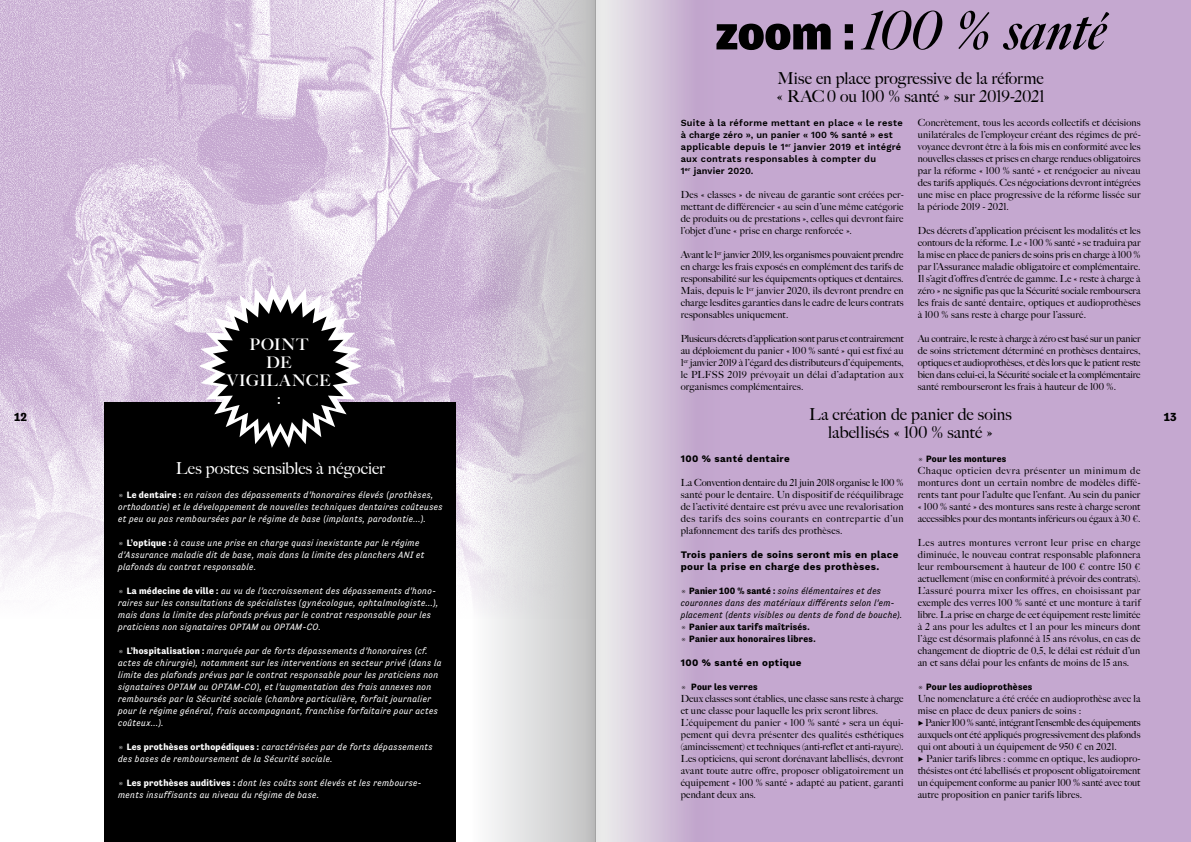
<style>
.page{position:relative;width:1191px;height:842px;background:#fff}
.page>*{position:absolute;margin:0;border:0;box-sizing:border-box;transform-origin:0 0}
.t1{font:italic 700 53.5px "Big Caslon FB";color:#000}
.t2{font:16.5px/18px "Big Caslon FB";letter-spacing:.005em;color:#000;text-align:center}
.t3{font:16.5px "Big Caslon FB";letter-spacing:.005em;color:#fff}
.t4{font:700 16px/18px "Big Caslon FB";letter-spacing:.045em;color:#fff;text-align:center}
.t5{font:700 12px "Tenso";color:#000}
.t6{font:9.8px/12px "Big Caslon FB";letter-spacing:.015em;color:#000;text-align:justify}
.t7{font:700 9.8px/12px "Work Sans";letter-spacing:.035em;color:#000}
.t8{font:italic 9.4px/12px "Tenso";letter-spacing:.035em;color:#fff}
.t9{font:italic 9.4px/12px "Tenso";letter-spacing:.025em;color:#000}
.t10{font:700 9.4px "Tenso";letter-spacing:.03em;color:#000}
.t11{font:600 9.2px/12px "Work Sans";letter-spacing:.03em;color:#000}
.s1{font-family:"Tenso";font-weight:900;font-style:normal;font-size:50.4px}
.s2{font-family:"Source Code Pro";font-weight:200;font-style:normal}
.s3{font-weight:700;font-style:normal}
.s4{font-family:"Source Code Pro";font-weight:200}
</style>
<div class="page">
<div style="left:595px;top:0;width:596px;height:842px;background:#c5a8d0"></div>
<img style="left:0;top:0;width:470px;height:315px">
<svg style="left:0;top:315px;width:470px;height:276px;background:#decde4"></svg>
<div style="left:104px;top:402px;width:352px;height:440px;background:#000"></div>
<svg style="left:199px;top:284px;width:163px;height:164px"></svg>
<svg style="left:471px;top:0;width:124px;height:842px;background:#d4d0d7"></svg>
<div style="left:595px;top:0;width:125px;height:842px;background:linear-gradient(to right,#eceeec,#bc9bc8)"></div>
<h1 class="t1" style="left:715px;top:-1px;width:392px"><span class="s1">zoom :</span> 100 % santé</h1>
<h3 class="t4" style="left:227px;top:336px;width:105px">POINT<br>DE<br>VIGILANCE :</h3>
<h2 class="t2" style="left:776px;top:69px;width:269px;text-align:left">Mise en place progressive de la réforme « RAC0 ou 100 % santé » sur 2019-2021</h2>
<p class="t11" style="left:680px;top:116px;width:223px">Suite à la réforme mettant en place « le reste à charge zéro », un panier « 100 % santé » est applicable depuis le 1<sup>er</sup> janvier 2019 et intégré aux contrats responsables à compter du<br>1<sup>er</sup> janvier 2020.</p>
<p class="t6" style="left:680px;top:189px;width:224px">Des « classes » de niveau de garantie sont créées per&shy;mettant de différencier « au sein d’une même catégorie de produits ou de prestations », celles qui devront faire l’objet d’une « prise en charge renforcée ».</p>
<p class="t6" style="left:680px;top:249px;width:224px">Avant le 1<sup>er</sup> janvier 2019, les organismes pouvaient prendre en charge les frais exposés en complément des tarifs de responsabilité sur les équipements optiques et dentaires.<br>Mais, depuis le 1<sup>er</sup> janvier 2020, ils devront prendre en charge lesdites garanties dans le cadre de leurs contrats responsables uniquement.</p>
<p class="t6" style="left:680px;top:333px;width:224px">Plusieurs décrets d’application sont parus et contrairement au déploiement du panier « 100 % santé » qui est fixé au 1<sup>er</sup> janvier 2019 à l’égard des distributeurs d’équipements, le PLFSS 2019 prévoyait un délai d’adaptation aux organismes complémentaires.</p>
<p class="t6" style="left:917px;top:117px;width:224px">Concrètement, tous les accords collectifs et décisions unilatérales de l’employeur créant des régimes de pré&shy;voyance devront être à la fois mis en conformité avec les nouvelles classes et prises en charge rendues obligatoires par la réforme « 100 % santé » et renégocier au niveau des tarifs appliqués. Ces négociations devront intégrées une mise en place progressive de la réforme lissée sur la période 2019 - 2021.</p>
<p class="t6" style="left:917px;top:225px;width:224px">Des décrets d’application précisent les modalités et les contours de la réforme. Le « 100 % santé » se traduira par la mise en place de paniers de soins pris en charge à 100 % par l’Assurance maladie obligatoire et complémentaire.<br>Il s’agit d’offres d’entrée de gamme. Le « reste à charge à zéro » ne signifie pas que la Sécurité sociale remboursera les frais de santé dentaire, optiques et audioprothèses à 100 % sans reste à charge pour l’assuré.</p>
<p class="t6" style="left:917px;top:333px;width:224px">Au contraire, le reste à charge à zéro est basé sur un panier de soins strictement déterminé en prothèses dentaires, optiques et audioprothèses, et dès lors que le patient reste bien dans celui-ci, la Sécurité sociale et la complémentaire santé rembourseront les frais à hauteur de 100 %.</p>
<h2 class="t2" style="left:809px;top:405px;width:204px">La création de panier de soins labellisés « 100 % santé »</h2>
<p class="t5" style="left:14px;top:410px;width:14px">12</p>
<p class="t5" style="left:1163px;top:410px;width:14px">13</p>
<h2 class="t3" style="left:176px;top:459px;width:211px">Les postes sensibles à négocier</h2>
<p class="t8" style="left:118px;top:489px;width:326px"><span class="s2">◉</span> <span class="s3">Le dentaire :</span> en raison des dépassements d’honoraires élevés (prothèses, orthodontie) et le développement de nouvelles techniques dentaires coûteuses et peu ou pas remboursées par le régime de base (implants, parodontie…).</p>
<p class="t8" style="left:118px;top:537px;width:308px"><span class="s2">◉</span> <span class="s3">L’optique :</span> à cause une prise en charge quasi inexistante par le régime d’Assurance maladie dit de base, mais dans la limite des planchers ANI et plafonds du contrat responsable.</p>
<p class="t8" style="left:118px;top:585px;width:322px"><span class="s2">◉</span> <span class="s3">La médecine de ville :</span> au vu de l’accroissement des dépassements d’hono&shy;raires sur les consultations de spécialistes (gynécologue, ophtalmologiste…), mais dans la limite des plafonds prévus par le contrat responsable pour les praticiens non signataires OPTAM ou OPTAM-CO.</p>
<p class="t8" style="left:118px;top:645px;width:325px"><span class="s2">◉</span> <span class="s3">L’hospitalisation :</span> marquée par de forts dépassements d’honoraires (cf. actes de chirurgie), notamment sur les interventions en secteur privé (dans la limite des plafonds prévus par le contrat responsable pour les praticiens non signataires OPTAM ou OPTAM-CO), et l’augmentation des frais annexes non remboursés par la Sécurité sociale (chambre particulière, forfait journalier pour le régime général, frais accompagnant, franchise forfaitaire pour actes coûteux…).</p>
<p class="t8" style="left:118px;top:741px;width:316px"><span class="s2">◉</span> <span class="s3">Les prothèses orthopédiques :</span> caractérisées par de forts dépassements des bases de remboursement de la Sécurité sociale.</p>
<p class="t8" style="left:118px;top:777px;width:305px"><span class="s2">◉</span> <span class="s3">Les prothèses auditives :</span> dont les coûts sont élevés et les rembourse&shy;ments insuffisants au niveau du régime de base.</p>
<p class="t7" style="left:680px;top:452px;width:111px">100 % santé dentaire</p>
<p class="t6" style="left:680px;top:477px;width:224px">La Convention dentaire du 21 juin 2018 organise le 100 % santé pour le dentaire. Un dispositif de rééquilibrage de l’activité dentaire est prévu avec une revalorisation des tarifs des soins courants en contrepartie d’un plafonnement des tarifs des prothèses.</p>
<p class="t7" style="left:680px;top:548px;width:219px">Trois paniers de soins seront mis en place pour la prise en charge des prothèses.</p>
<p class="t9" style="left:680px;top:585px;width:223px"><span class="s2">◉</span> <span class="s3">Panier 100 % santé :</span> soins élémentaires et des couronnes dans des matériaux différents selon l’em&shy;placement (dents visibles ou dents de fond de bouche). <span class="s2">◉</span> <span class="s3">Panier aux tarifs maîtrisés.<br></span><span class="s2">◉</span> <span class="s3">Panier aux honoraires libres.</span></p>
<p class="t7" style="left:680px;top:656px;width:122px">100 % santé en optique</p>
<p class="t10" style="left:680px;top:681px;width:79px"><span class="s4">◉</span> Pour les verres</p>
<p class="t6" style="left:680px;top:693px;width:224px;text-align:left">Deux classes sont établies, une classe sans reste à charge et une classe pour laquelle les prix seront libres.<br>L’équipement du panier « 100 % santé » sera un équi&shy;pement qui devra présenter des qualités esthétiques (amincissement) et techniques (anti-reflet et anti-rayure).<br>Les opticiens, qui seront dorénavant labellisés, devront avant toute autre offre, proposer obligatoirement un équipement « 100 % santé » adapté au patient, garanti pendant deux ans.</p>
<p class="t10" style="left:917px;top:453px;width:90px"><span class="s4">◉</span> Pour les montures</p>
<p class="t6" style="left:917px;top:465px;width:224px">Chaque opticien devra présenter un minimum de montures dont un certain nombre de modèles diffé&shy;rents tant pour l’adulte que l’enfant. Au sein du panier « 100 % santé » des montures sans reste à charge seront accessibles pour des montants inférieurs ou égaux à 30 €.</p>
<p class="t6" style="left:917px;top:537px;width:224px">Les autres montures verront leur prise en charge diminuée, le nouveau contrat responsable plafonnera leur remboursement à hauteur de 100 € contre 150 € actuellement (mise en conformité à prévoir des contrats).<br>L’assuré pourra mixer les offres, en choisissant par exemple des verres 100 % santé et une monture à tarif libre. La prise en charge de cet équipement reste limitée à 2 ans pour les adultes et 1 an pour les mineurs dont l’âge est désormais plafonné à 15 ans révolus, en cas de changement de dioptrie de 0,5, le délai est réduit d’un an et sans délai pour les enfants de moins de 15 ans.</p>
<p class="t10" style="left:917px;top:681px;width:116px"><span class="s4">◉</span> Pour les audioprothèses</p>
<p class="t6" style="left:917px;top:693px;width:224px;text-align:left">Une nomenclature a été créée en audioprothèse avec la mise en place de deux paniers de soins :<br><span class="s4">▶</span> Panier 100 % santé, intégrant l’ensemble des équipements auxquels ont été appliqués progressivement des plafonds qui ont abouti à un équipement de 950 € en 2021.<br><span class="s4">▶</span> Panier tarifs libres : comme en optique, les audiopro&shy;thésistes ont été labellisés et proposent obligatoirement un équipement conforme au panier 100 % santé avec tout autre proposition en panier tarifs libres.</p>
</div>
